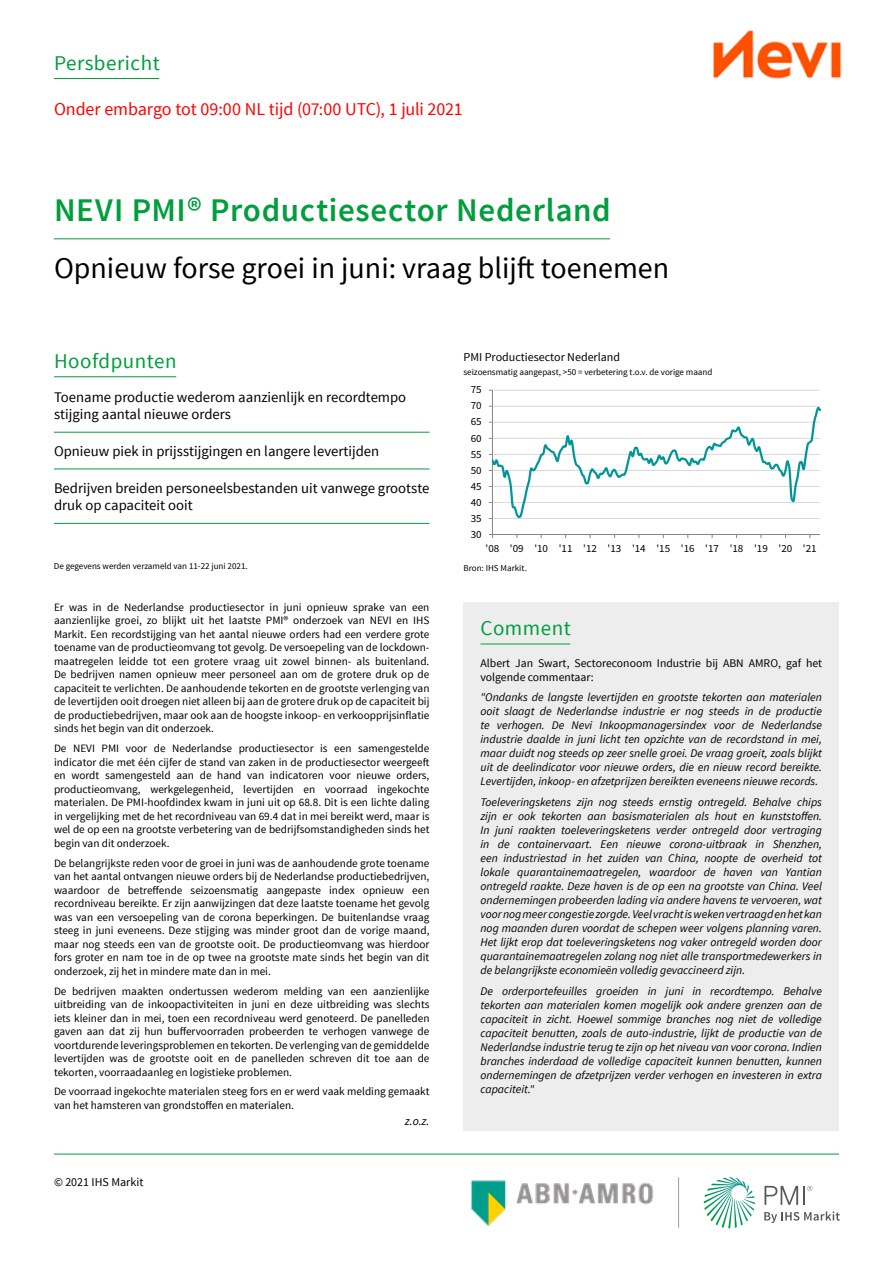
<style>
.page{position:relative;width:893px;height:1263px;background:#fff}
.page>*{position:absolute;margin:0;border:0;box-sizing:border-box;transform-origin:0 0}
.t1{font:600 33px "Source Sans Pro";letter-spacing:.02em;color:#009e3d}
.t2{font:30px "Source Sans Pro";color:#000}
.t3{font:21px "Source Sans Pro";letter-spacing:.025em;color:#009e3d}
.t4{font:18px "Source Sans Pro";letter-spacing:-.01em;color:#f00}
.t5{font:14.7px/17.7px "Source Sans Pro";color:#000}
.t6{font:12px "Source Sans Pro";color:#000}
.t7{font:italic 12px "Source Sans Pro";color:#000}
.t8{font:italic 11.7px/14.1px "Source Sans Pro";color:#000;text-align:justify}
.t9{font:11.7px/14.1px "Source Sans Pro";color:#000}
.t10{font:11.25px/13.5px "Source Sans Pro";color:#000;text-align:justify}
.t11{font:10.95px "Source Sans Pro";letter-spacing:-.005em;color:#000}
.t12{font:9px "Source Sans Pro";color:#000}
</style>
<div class="page">
<svg style="left:704px;top:1177px;width:51px;height:51px"></svg>
<svg style="left:764px;top:1211px;width:76px;height:12px"></svg>
<svg style="left:764px;top:1186px;width:48px;height:19px"></svg>
<hr style="left:54px;top:1154px;width:785px;height:1px;background:#009e3d">
<img style="left:713px;top:30px;width:129px;height:49px">
<img style="left:438px;top:1153px;width:248px;height:75px">
<hr style="left:492px;top:390px;width:328px;height:1px;background:#d9d9d9">
<hr style="left:492px;top:390px;width:1px;height:144px;background:#868686">
<hr style="left:492px;top:534px;width:328px;height:1px;background:#868686">
<svg style="left:489px;top:405px;width:332px;height:114px"></svg>
<hr style="left:54px;top:376px;width:122px;height:1px;background:#009e3d">
<hr style="left:54px;top:78px;width:105px;height:1px;background:#009e3d">
<hr style="left:54px;top:238px;width:556px;height:1px;background:#009e3d">
<hr style="left:54px;top:432px;width:375px;height:1px;background:#009e3d">
<hr style="left:54px;top:469px;width:375px;height:1px;background:#009e3d">
<hr style="left:54px;top:523px;width:375px;height:1px;background:#009e3d">
<div style="left:463px;top:602px;width:376px;height:56px;background:#ededed"></div>
<hr style="left:480px;top:644px;width:90px;height:1px;background:#009e3d">
<div style="left:463px;top:658px;width:376px;height:472px;background:#ededed"></div>
<h3 class="t3" style="left:54px;top:50px;width:107px">Persbericht</h3>
<h3 class="t4" style="left:54px;top:98px;width:410px">Onder embargo tot 09:00 NL tijd (07:00 UTC), 1 juli 2021</h3>
<h1 class="t1" style="left:54px;top:190px;width:558px">NEVI PMI® Productiesector Nederland</h1>
<h2 class="t2" style="left:54px;top:249px;width:617px">Opnieuw forse groei in juni: vraag blijft toenemen</h2>
<h3 class="t3" style="left:54px;top:348px;width:124px">Hoofdpunten</h3>
<h3 class="t5" style="left:54px;top:388px;width:354px">Toename productie wederom aanzienlijk en recordtempo stijging aantal nieuwe orders</h3>
<h3 class="t5" style="left:54px;top:442px;width:327px">Opnieuw piek in prijsstijgingen en langere levertijden</h3>
<h3 class="t5" style="left:54px;top:479px;width:377px">Bedrijven breiden personeelsbestanden uit vanwege grootste druk op capaciteit ooit</h3>
<p class="t12" style="left:54px;top:561px;width:195px">De gegevens werden verzameld van 11-22 juni 2021.</p>
<p class="t10" style="left:54px;top:601px;width:377px">Er was in de Nederlandse productiesector in juni opnieuw sprake van een aanzienlijke groei, zo blijkt uit het laatste PMI® onderzoek van NEVI en IHS Markit. Een recordstijging van het aantal nieuwe orders had een verdere grote toename van de productieomvang tot gevolg. De versoepeling van de lockdown&shy;maatregelen leidde tot een grotere vraag uit zowel binnen- als buitenland.<br>De bedrijven namen opnieuw meer personeel aan om de grotere druk op de capaciteit te verlichten. De aanhoudende tekorten en de grootste verlenging van de levertijden ooit droegen niet alleen bij aan de grotere druk op de capaciteit bij de productiebedrijven, maar ook aan de hoogste inkoop- en verkoopprijsinflatie sinds het begin van dit onderzoek.</p>
<p class="t10" style="left:54px;top:742px;width:377px">De NEVI PMI voor de Nederlandse productiesector is een samengestelde indicator die met één cijfer de stand van zaken in de productiesector weergeeft en wordt samengesteld aan de hand van indicatoren voor nieuwe orders, productieomvang, werkgelegenheid, levertijden en voorraad ingekochte materialen. De PMI-hoofdindex kwam in juni uit op 68.8. Dit is een lichte daling in vergelijking met de het recordniveau van 69.4 dat in mei bereikt werd, maar is wel de op een na grootste verbetering van de bedrijfsomstandigheden sinds het begin van dit onderzoek.</p>
<p class="t10" style="left:54px;top:856px;width:377px">De belangrijkste reden voor de groei in juni was de aanhoudende grote toename van het aantal ontvangen nieuwe orders bij de Nederlandse productiebedrijven, waardoor de betreffende seizoensmatig aangepaste index opnieuw een recordniveau bereikte. Er zijn aanwijzingen dat deze laatste toename het gevolg was van een versoepeling van de corona beperkingen. De buitenlandse vraag steeg in juni eveneens. Deze stijging was minder groot dan de vorige maand, maar nog steeds een van de grootste ooit. De productieomvang was hierdoor fors groter en nam toe in de op twee na grootste mate sinds het begin van dit onderzoek, zij het in mindere mate dan in mei.</p>
<p class="t10" style="left:54px;top:984px;width:377px">De bedrijven maakten ondertussen wederom melding van een aanzienlijke uitbreiding van de inkoopactiviteiten in juni en deze uitbreiding was slechts iets kleiner dan in mei, toen een recordniveau werd genoteerd. De panelleden gaven aan dat zij hun buffervoorraden probeerden te verhogen vanwege de voortdurende leveringsproblemen en tekorten. De verlenging van de gemiddelde levertijden was de grootste ooit en de panelleden schreven dit toe aan de tekorten, voorraadaanleg en logistieke problemen.</p>
<p class="t10" style="left:54px;top:1085px;width:377px">De voorraad ingekochte materialen steeg fors en er werd vaak melding gemaakt van het hamsteren van grondstoffen en materialen.</p>
<p class="t6" style="left:54px;top:1175px;width:91px">© 2021 IHS Markit</p>
<p class="t7" style="left:405px;top:1113px;width:26px">z.o.z.</p>
<p class="t6" style="left:463px;top:350px;width:158px">PMI Productiesector Nederland</p>
<p class="t12" style="left:463px;top:366px;width:250px">seizoensmatig aangepast, &gt;50 = verbetering t.o.v. de vorige maand</p>
<p class="t11" style="left:471px;top:383px;width:12px">75</p>
<p class="t11" style="left:471px;top:399px;width:12px">70</p>
<p class="t11" style="left:471px;top:415px;width:12px">65</p>
<p class="t11" style="left:471px;top:431px;width:12px">60</p>
<p class="t11" style="left:471px;top:447px;width:12px">55</p>
<p class="t11" style="left:471px;top:463px;width:12px">50</p>
<p class="t11" style="left:471px;top:479px;width:12px">45</p>
<p class="t11" style="left:471px;top:495px;width:12px">40</p>
<p class="t11" style="left:471px;top:511px;width:12px">35</p>
<p class="t11" style="left:471px;top:527px;width:12px">30</p>
<p class="t11" style="left:486px;top:542px;width:333px">'08 '09 '10 '11 '12 '13 '14 '15 '16 '17 '18 '19 '20 '21</p>
<p class="t12" style="left:463px;top:562px;width:65px">Bron: IHS Markit.</p>
<h3 class="t3" style="left:480px;top:615px;width:92px">Comment</h3>
<p class="t9" style="left:480px;top:656px;width:343px">Albert Jan Swart, Sectoreconoom Industrie bij ABN AMRO, gaf het volgende commentaar:</p>
<p class="t8" style="left:480px;top:690px;width:343px">"Ondanks de langste levertijden en grootste tekorten aan materialen ooit slaagt de Nederlandse industrie er nog steeds in de productie te verhogen. De Nevi Inkoopmanagersindex voor de Nederlandse industrie daalde in juni licht ten opzichte van de recordstand in mei, maar duidt nog steeds op zeer snelle groei. De vraag groeit, zoals blijkt uit de deelindicator voor nieuwe orders, die en nieuw record bereikte.<br>Levertijden, inkoop- en afzetprijzen bereikten eveneens nieuwe records.</p>
<p class="t8" style="left:480px;top:795px;width:343px">Toeleveringsketens zijn nog steeds ernstig ontregeld. Behalve chips zijn er ook tekorten aan basismaterialen als hout en kunststoffen.<br>In juni raakten toeleveringsketens verder ontregeld door vertraging in de containervaart. Een nieuwe corona-uitbraak in Shenzhen, een industriestad in het zuiden van China, noopte de overheid tot lokale quarantainemaatregelen, waardoor de haven van Yantian ontregeld raakte. Deze haven is de op een na grootste van China. Veel ondernemingen probeerden lading via andere havens te vervoeren, wat voor nog meer congestie zorgde. Veel vracht is weken vertraagd en het kan nog maanden duren voordat de schepen weer volgens planning varen.<br>Het lijkt erop dat toeleveringsketens nog vaker ontregeld worden door quarantainemaatregelen zolang nog niet alle transportmedewerkers in de belangrijkste economieën volledig gevaccineerd zijn.</p>
<p class="t8" style="left:480px;top:984px;width:343px">De orderportefeuilles groeiden in juni in recordtempo. Behalve tekorten aan materialen komen mogelijk ook andere grenzen aan de capaciteit in zicht. Hoewel sommige branches nog niet de volledige capaciteit benutten, zoals de auto-industrie, lijkt de productie van de Nederlandse industrie terug te zijn op het niveau van voor corona. Indien branches inderdaad de volledige capaciteit kunnen benutten, kunnen ondernemingen de afzetprijzen verder verhogen en investeren in extra capaciteit."</p>
</div>
